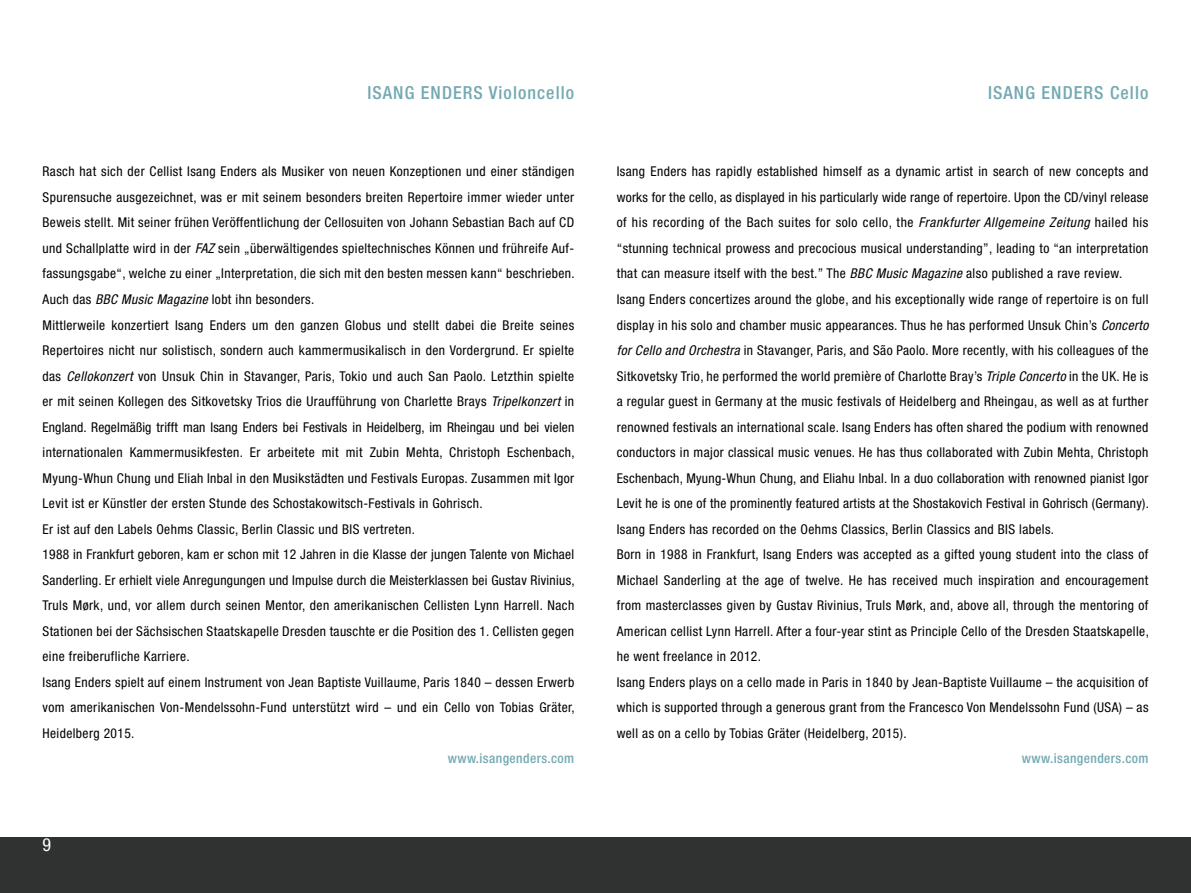
<style>
.page{position:relative;width:1191px;height:893px;background:#fff}
.page>*{position:absolute;margin:0;border:0;box-sizing:border-box;transform-origin:0 0}
.t1{font:500 condensed 18px "Helvetica Neue";letter-spacing:.06em;color:#74a9b1}
.t2{font:condensed 18px "Helvetica Neue";color:#fff}
.t3{font:condensed 13.5px/25.5px "Helvetica Neue";letter-spacing:.03em;color:#000}
.t4{font:500 condensed 13.5px "Helvetica Neue";letter-spacing:.03em;color:#74a9b1}
.s1{font-style:italic}
</style>
<div class="page">
<div style="left:0;top:838px;width:1191px;height:55px;background:#303232"></div>
<h1 class="t1" style="left:367px;top:82px;width:208px">ISANG ENDERS Violoncello</h1>
<p class="t3" style="left:43px;top:159px;width:534px">Rasch hat sich der Cellist Isang Enders als Musiker von neuen Konzeptionen und einer ständigen Spurensuche ausgezeichnet, was er mit seinem besonders breiten Repertoire immer wieder unter Beweis stellt. Mit seiner frühen Veröffentlichung der Cellosuiten von Johann Sebastian Bach auf CD und Schallplatte wird in der <span class="s1">FAZ</span> sein „überwältigendes spieltechnisches Können und frühreife Auf&shy;fassungsgabe“, welche zu einer „Interpretation, die sich mit den besten messen kann“ beschrieben.<br>Auch das <span class="s1">BBC Music Magazine</span> lobt ihn besonders.<br>Mittlerweile konzertiert Isang Enders um den ganzen Globus und stellt dabei die Breite seines Repertoires nicht nur solistisch, sondern auch kammermusikalisch in den Vordergrund. Er spielte das <span class="s1">Cellokonzert</span> von Unsuk Chin in Stavanger, Paris, Tokio und auch San Paolo. Letzthin spielte er mit seinen Kollegen des Sitkovetsky Trios die Uraufführung von Charlette Brays <span class="s1">Tripelkonzert</span> in England. Regelmäßig trifft man Isang Enders bei Festivals in Heidelberg, im Rheingau und bei vielen internationalen Kammermusikfesten. Er arbeitete mit mit Zubin Mehta, Christoph Eschenbach, Myung-Whun Chung und Eliah Inbal in den Musikstädten und Festivals Europas. Zusammen mit Igor Levit ist er Künstler der ersten Stunde des Schostakowitsch-Festivals in Gohrisch.<br>Er ist auf den Labels Oehms Classic, Berlin Classic und BIS vertreten.<br>1988 in Frankfurt geboren, kam er schon mit 12 Jahren in die Klasse der jungen Talente von Michael Sanderling. Er erhielt viele Anregungungen und Impulse durch die Meisterklassen bei Gustav Rivinius, Truls Mørk, und, vor allem durch seinen Mentor, den amerikanischen Cellisten Lynn Harrell. Nach Stationen bei der Sächsischen Staatskapelle Dresden tauschte er die Position des 1. Cellisten gegen eine freiberufliche Karriere.<br>Isang Enders spielt auf einem Instrument von Jean Baptiste Vuillaume, Paris 1840 – dessen Erwerb vom amerikanischen Von-Mendelssohn-Fund unterstützt wird – und ein Cello von Tobias Gräter, Heidelberg 2015.</p>
<p class="t4" style="left:448px;top:750px;width:128px">www.isangenders.com</p>
<h1 class="t2" style="left:43px;top:834px;width:10px">9</h1>
<h1 class="t1" style="left:988px;top:82px;width:162px">ISANG ENDERS Cello</h1>
<p class="t3" style="left:617px;top:159px;width:534px">Isang Enders has rapidly established himself as a dynamic artist in search of new concepts and works for the cello, as displayed in his particularly wide range of repertoire. Upon the CD/vinyl release of his recording of the Bach suites for solo cello, the <span class="s1">Frankfurter Allgemeine Zeitung</span> hailed his “stunning technical prowess and precocious musical understanding”, leading to “an interpretation that can measure itself with the best.” The <span class="s1">BBC Music Magazine</span> also published a rave review.<br>Isang Enders concertizes around the globe, and his exceptionally wide range of repertoire is on full display in his solo and chamber music appearances. Thus he has performed Unsuk Chin’s <span class="s1">Concerto for Cello and Orchestra</span> in Stavanger, Paris, and São Paolo. More recently, with his colleagues of the Sitkovetsky Trio, he performed the world première of Charlotte Bray’s <span class="s1">Triple Concerto</span> in the UK. He is a regular guest in Germany at the music festivals of Heidelberg and Rheingau, as well as at further renowned festivals an international scale. Isang Enders has often shared the podium with renowned conductors in major classical music venues. He has thus collaborated with Zubin Mehta, Christoph Eschenbach, Myung-Whun Chung, and Eliahu Inbal. In a duo collaboration with renowned pianist Igor Levit he is one of the prominently featured artists at the Shostakovich Festival in Gohrisch (Germany).<br>Isang Enders has recorded on the Oehms Classics, Berlin Classics and BIS labels.<br>Born in 1988 in Frankfurt, Isang Enders was accepted as a gifted young student into the class of Michael Sanderling at the age of twelve. He has received much inspiration and encouragement from masterclasses given by Gustav Rivinius, Truls Mørk, and, above all, through the mentoring of American cellist Lynn Harrell. After a four-year stint as Principle Cello of the Dresden Staatskapelle, he went freelance in 2012.<br>Isang Enders plays on a cello made in Paris in 1840 by Jean-Baptiste Vuillaume – the acquisition of which is supported through a generous grant from the Francesco Von Mendelssohn Fund (USA) – as well as on a cello by Tobias Gräter (Heidelberg, 2015).</p>
<p class="t4" style="left:1022px;top:750px;width:128px">www.isangenders.com</p>
</div>
